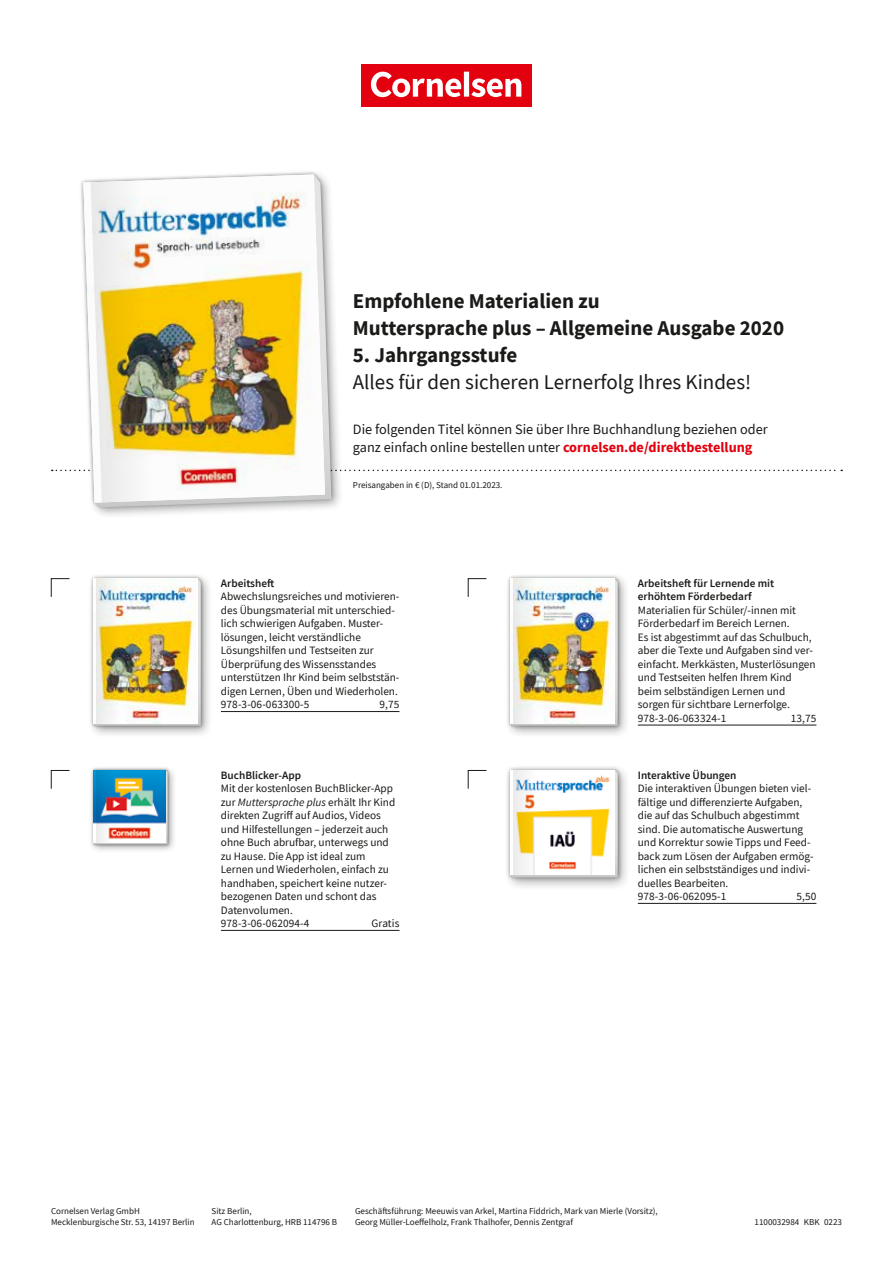
<style>
.page{position:relative;width:893px;height:1263px;background:#fff}
.page>*{position:absolute;margin:0;border:0;box-sizing:border-box;transform-origin:0 0}
.t1{font:700 21px/27px "CV Source Sans";color:#1a1a18}
.t2{font:21px "CV Source Sans";color:#1a1a18}
.t3{font:14.25px/18px "CV Source Sans";color:#1a1a18}
.t4{font:11.25px/13.5px "CV Source Sans";color:#1a1a18}
.t5{font:600 11.25px/13.5px "CV Source Sans";color:#1a1a18}
.t6{font:9px/10.5px "CV Source Sans";color:#1a1a18}
.s1{font-weight:700;color:#e3000f}
.s2{font-style:italic}
</style>
<div class="page">
<svg style="left:468px;top:578px;width:19px;height:19px"></svg>
<svg style="left:51px;top:578px;width:19px;height:19px"></svg>
<hr style="left:638px;top:725px;width:178px;height:1px;background:#1a1a18">
<div style="left:504px;top:572px;width:126px;height:166px;background:#1a1a18;opacity:.4"></div>
<div style="left:507px;top:575px;width:114px;height:154px;background:#1a1a18;opacity:.4"></div>
<svg style="left:510px;top:578px;width:108px;height:148px"></svg>
<img style="left:510px;top:578px;width:105px;height:145px">
<img style="left:514px;top:578px;width:23px;height:145px">
<hr style="left:221px;top:711px;width:178px;height:1px;background:#1a1a18">
<div style="left:87px;top:572px;width:126px;height:166px;background:#1a1a18;opacity:.4"></div>
<div style="left:90px;top:575px;width:114px;height:154px;background:#1a1a18;opacity:.4"></div>
<svg style="left:93px;top:578px;width:108px;height:148px"></svg>
<img style="left:93px;top:578px;width:105px;height:145px">
<img style="left:97px;top:578px;width:23px;height:145px">
<div style="left:77px;top:168px;width:267px;height:351px;background:#1a1a18;opacity:.4"></div>
<svg style="left:80px;top:171px;width:255px;height:340px"></svg>
<img style="left:83px;top:174px;width:242px;height:329px">
<svg style="left:52px;top:180px;width:790px;height:322px"></svg>
<svg style="left:51px;top:770px;width:19px;height:19px"></svg>
<hr style="left:221px;top:930px;width:178px;height:1px;background:#1a1a18">
<div style="left:88px;top:765px;width:89px;height:89px;background:#1a1a18;opacity:.4"></div>
<div style="left:91px;top:767px;width:79px;height:80px;background:#1a1a18;opacity:.4"></div>
<svg style="left:93px;top:770px;width:75px;height:74px"></svg>
<img style="left:93px;top:770px;width:73px;height:72px">
<svg style="left:96px;top:770px;width:16px;height:72px"></svg>
<svg style="left:468px;top:770px;width:19px;height:19px"></svg>
<hr style="left:638px;top:903px;width:178px;height:1px;background:#1a1a18">
<div style="left:504px;top:764px;width:127px;height:127px;background:#1a1a18;opacity:.4"></div>
<div style="left:506px;top:766px;width:116px;height:116px;background:#1a1a18;opacity:.4"></div>
<svg style="left:510px;top:770px;width:108px;height:107px"></svg>
<img style="left:510px;top:770px;width:105px;height:105px">
<svg style="left:514px;top:770px;width:23px;height:104px"></svg>
<div style="left:361px;top:64px;width:170px;height:42px;background:#e3000f"></div>
<svg style="left:371px;top:72px;width:150px;height:25px"></svg>
<h1 class="t1" style="left:353px;top:288px;width:433px">Empfohlene Materialien zu<br>Muttersprache plus – Allgemeine Ausgabe 2020</h1>
<h1 class="t1" style="left:353px;top:342px;width:166px">5. Jahrgangsstufe</h1>
<h1 class="t2" style="left:353px;top:369px;width:400px">Alles für den sicheren Lernerfolg Ihres Kindes!</h1>
<p class="t3" style="left:353px;top:421px;width:416px">Die folgenden Titel können Sie über Ihre Buchhandlung beziehen oder ganz einfach online bestellen unter <span class="s1">cornelsen.de/direktbestellung</span></p>
<p class="t6" style="left:353px;top:480px;width:151px">Preisangaben in € (D), Stand 01.01.2023.</p>
<p class="t5" style="left:221px;top:576px;width:55px">Arbeitsheft</p>
<p class="t4" style="left:221px;top:590px;width:180px">Abwechslungsreiches und motivieren&shy;des Übungsmaterial mit unterschied&shy;lich schwierigen Aufgaben. Muster&shy;lösungen, leicht verständliche Lösungshilfen und Testseiten zur Überprüfung des Wissensstandes unterstützen Ihr Kind beim selbststän&shy;digen Lernen, Üben und Wiederholen.<br>978-3-06-063300-5</p>
<p class="t4" style="left:380px;top:698px;width:21px">9,75</p>
<p class="t5" style="left:221px;top:768px;width:82px">BuchBlicker-App</p>
<p class="t4" style="left:221px;top:782px;width:176px">Mit der kostenlosen BuchBlicker-App zur <span class="s2">Muttersprache plus</span> erhält Ihr Kind direkten Zugriff auf Audios, Videos und Hilfestellungen – jederzeit auch ohne Buch abrufbar, unterwegs und zu Hause. Die App ist ideal zum<br>Lernen und Wiederholen, einfach zu handhaben, speichert keine nutzer&shy;bezogenen Daten und schont das<br>Datenvolumen.<br>978-3-06-062094-4</p>
<p class="t4" style="left:372px;top:917px;width:29px">Gratis</p>
<p class="t5" style="left:638px;top:576px;width:138px">Arbeitsheft für Lernende mit erhöhtem Förderbedarf</p>
<p class="t4" style="left:638px;top:603px;width:179px">Materialien für Schüler/-innen mit Förderbedarf im Bereich Lernen.<br>Es ist abgestimmt auf das Schulbuch, aber die Texte und Aufgaben sind ver&shy;einfacht. Merkkästen, Musterlösungen und Testseiten helfen Ihrem Kind beim selbständigen Lernen und sorgen für sichtbare Lernerfolge.<br>978-3-06-063324-1</p>
<p class="t4" style="left:791px;top:711px;width:27px">13,75</p>
<p class="t5" style="left:638px;top:768px;width:100px">Interaktive Übungen</p>
<p class="t4" style="left:638px;top:782px;width:177px">Die interaktiven Übungen bieten viel&shy;fältige und differenzierte Aufgaben, die auf das Schulbuch abgestimmt sind. Die automatische Auswertung und Korrektur sowie Tipps und Feed&shy;back zum Lösen der Aufgaben ermög&shy;lichen ein selbstständiges und indivi&shy;duelles Bearbeiten.<br>978-3-06-062095-1</p>
<p class="t4" style="left:796px;top:890px;width:21px">5,50</p>
<p class="t6" style="left:355px;top:1206px;width:304px">Geschäftsführung: Meeuwis van Arkel, Martina Fiddrich, Mark van Mierle (Vorsitz),<br>Georg Müller-Loeffelholz, Frank Thalhofer, Dennis Zentgraf</p>
<p class="t6" style="left:51px;top:1206px;width:145px">Cornelsen Verlag GmbH<br>Mecklenburgische Str. 53, 14197 Berlin</p>
<p class="t6" style="left:755px;top:1216px;width:89px">1100032984 KBK 0223</p>
<p class="t6" style="left:212px;top:1206px;width:127px">Sitz Berlin,<br>AG Charlottenburg, HRB 114796 B</p>
</div>
